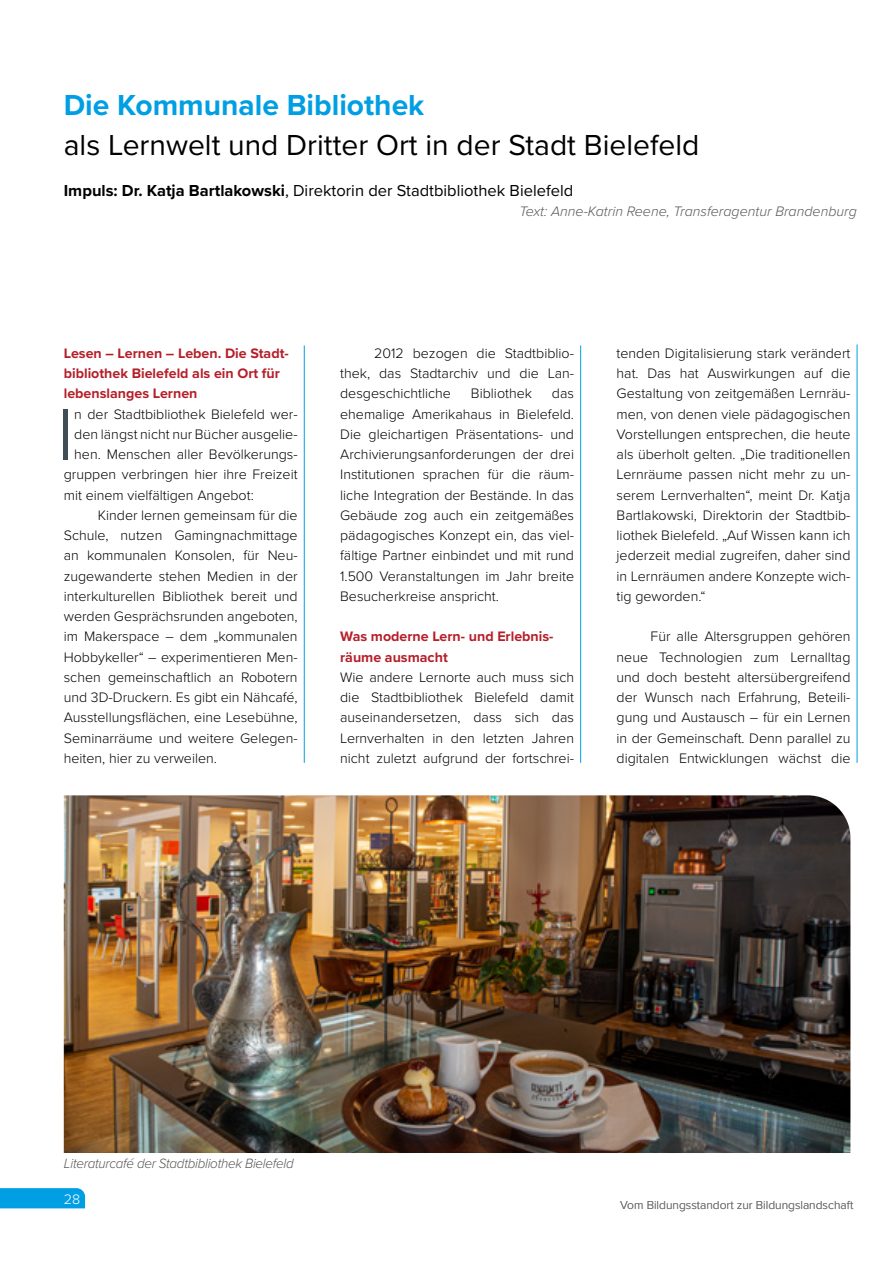
<style>
.page{position:relative;width:893px;height:1263px;background:#fff}
.page>*{position:absolute;margin:0;border:0;box-sizing:border-box;transform-origin:0 0}
.t1{font:300 75px "Proxima Nova";color:#3f4e55}
.t2{font:30px "Proxima Nova";color:#000}
.t3{font:700 30px "Proxima Nova";color:#009fe3}
.t4{font:16.5px "Proxima Nova";color:#000}
.t5{font:300 14.25px/20.2px "Proxima Nova";color:#000;text-align:justify}
.t6{font:700 14.25px/20.2px "Proxima Nova";color:#b61f29}
.t7{font:italic 300 14.25px "Proxima Nova";color:#575756}
.t8{font:300 14.25px "Proxima Nova";color:#fff}
.t9{font:italic 300 13.95px "Proxima Nova";letter-spacing:-.02em;color:#575756;scale:.96 1}
.t10{font:300 12px "Proxima Nova";color:#706f6f}
.s1{font-weight:700}
</style>
<div class="page">
<div style="left:0;top:1188px;width:85px;height:20px;background:#009fe3"></div>
<hr style="left:304px;top:345px;width:1px;height:418px;background:#009fe3">
<hr style="left:857px;top:344px;width:1px;height:419px;background:#009fe3">
<hr style="left:580px;top:345px;width:1px;height:418px;background:#009fe3">
<img style="left:64px;top:795px;width:786px;height:358px">
<h2 class="t3" style="left:64px;top:82px;width:362px">Die Kommunale Bibliothek</h2>
<h2 class="t2" style="left:64px;top:123px;width:637px">als Lernwelt und Dritter Ort in der Stadt Bielefeld</h2>
<p class="t4" style="left:64px;top:178px;width:511px"><span class="s1">Impuls: Dr. Katja Bartlakowski</span>, Direktorin der Stadtbibliothek Bielefeld</p>
<p class="t7" style="left:519px;top:201px;width:339px">Text: Anne-Katrin Reene, Transferagentur Brandenburg</p>
<p class="t6" style="left:64px;top:343px;width:226px">Lesen – Lernen – Leben. Die Stadt&shy;bibliothek Bielefeld als ein Ort für lebenslanges Lernen</p>
<h1 class="t1" style="left:58px;top:378px;width:18px">I</h1>
<p class="t5" style="left:74px;top:403px;width:225px">n der Stadtbibliothek Bielefeld wer-</p>
<p class="t5" style="left:74px;top:423px;width:225px">den längst nicht nur Bücher ausgelie-</p>
<p class="t5" style="left:74px;top:443px;width:225px">hen. Menschen aller Bevölkerungs-</p>
<p class="t5" style="left:64px;top:464px;width:235px">gruppen verbringen hier ihre Freizeit</p>
<p class="t5" style="left:64px;top:484px;width:192px">mit einem vielfältigen Angebot:</p>
<p class="t5" style="left:98px;top:504px;width:201px">Kinder lernen gemeinsam für die</p>
<p class="t5" style="left:64px;top:524px;width:235px">Schule, nutzen Gamingnachmittage</p>
<p class="t5" style="left:64px;top:545px;width:235px">an kommunalen Konsolen, für Neu-</p>
<p class="t5" style="left:64px;top:565px;width:235px">zugewanderte stehen Medien in der</p>
<p class="t5" style="left:64px;top:585px;width:235px">interkulturellen Bibliothek bereit und</p>
<p class="t5" style="left:64px;top:605px;width:235px">werden Gesprächsrunden angeboten,</p>
<p class="t5" style="left:64px;top:626px;width:235px">im Makerspace – dem „kommunalen</p>
<p class="t5" style="left:64px;top:646px;width:235px">Hobbykeller“ – experimentieren Men-</p>
<p class="t5" style="left:64px;top:666px;width:235px">schen gemeinschaftlich an Robotern</p>
<p class="t5" style="left:64px;top:686px;width:235px">und 3D-Druckern. Es gibt ein Nähcafé,</p>
<p class="t5" style="left:64px;top:707px;width:235px">Ausstellungsflächen, eine Lesebühne,</p>
<p class="t5" style="left:64px;top:727px;width:235px">Seminarräume und weitere Gelegen-</p>
<p class="t5" style="left:64px;top:747px;width:155px">heiten, hier zu verweilen.</p>
<p class="t5" style="left:340px;top:342px;width:235px;text-indent:34px">2012 bezogen die Stadtbiblio&shy;thek, das Stadtarchiv und die Lan&shy;desgeschichtliche</p>
<p class="t5" style="left:340px;top:383px;width:235px;text-indent:212px">das ehemalige Amerikahaus in Bielefeld.<br>Die gleichartigen Präsentations- und Archivierungsanforderungen der drei Institutionen sprachen für die räum&shy;liche Integration der Bestände. In das Gebäude zog auch ein zeitgemäßes pädagogisches Konzept ein, das viel&shy;fältige Partner einbindet und mit rund 1.500 Veranstaltungen im Jahr breite Besucherkreise anspricht.</p>
<p class="t6" style="left:340px;top:626px;width:215px">Was moderne Lern- und Erlebnis&shy;räume ausmacht</p>
<p class="t5" style="left:340px;top:666px;width:235px">Wie andere Lernorte auch muss sich die Stadtbibliothek Bielefeld damit auseinandersetzen, dass sich das Lernverhalten in den letzten Jahren nicht zuletzt aufgrund der fortschrei-</p>
<p class="t5" style="left:471px;top:383px;width:63px">Bibliothek</p>
<p class="t5" style="left:617px;top:342px;width:235px">tenden Digitalisierung stark verändert hat. Das hat Auswirkungen auf die Gestaltung von zeitgemäßen Lernräu&shy;men, von denen viele pädagogischen Vorstellungen entsprechen, die heute als überholt gelten. „Die traditionellen Lernräume passen nicht mehr zu un&shy;serem Lernverhalten“, meint Dr. Katja Bartlakowski, Direktorin der Stadtbib&shy;liothek Bielefeld. „Auf Wissen kann ich jederzeit medial zugreifen, daher sind in Lernräumen andere Konzepte wich&shy;tig geworden.“</p>
<p class="t5" style="left:617px;top:626px;width:235px;text-indent:34px">Für alle Altersgruppen gehören neue Technologien zum Lernalltag und doch besteht altersübergreifend der Wunsch nach Erfahrung, Beteili&shy;gung und Austausch – für ein Lernen in der Gemeinschaft. Denn parallel zu digitalen Entwicklungen wächst die</p>
<p class="t9" style="left:64px;top:1153px;width:241px">Literaturcafé der Stadtbibliothek Bielefeld</p>
<p class="t8" style="left:64px;top:1188px;width:18px">28</p>
<p class="t10" style="left:620px;top:1196px;width:235px">Vom Bildungsstandort zur Bildungslandschaft</p>
</div>
